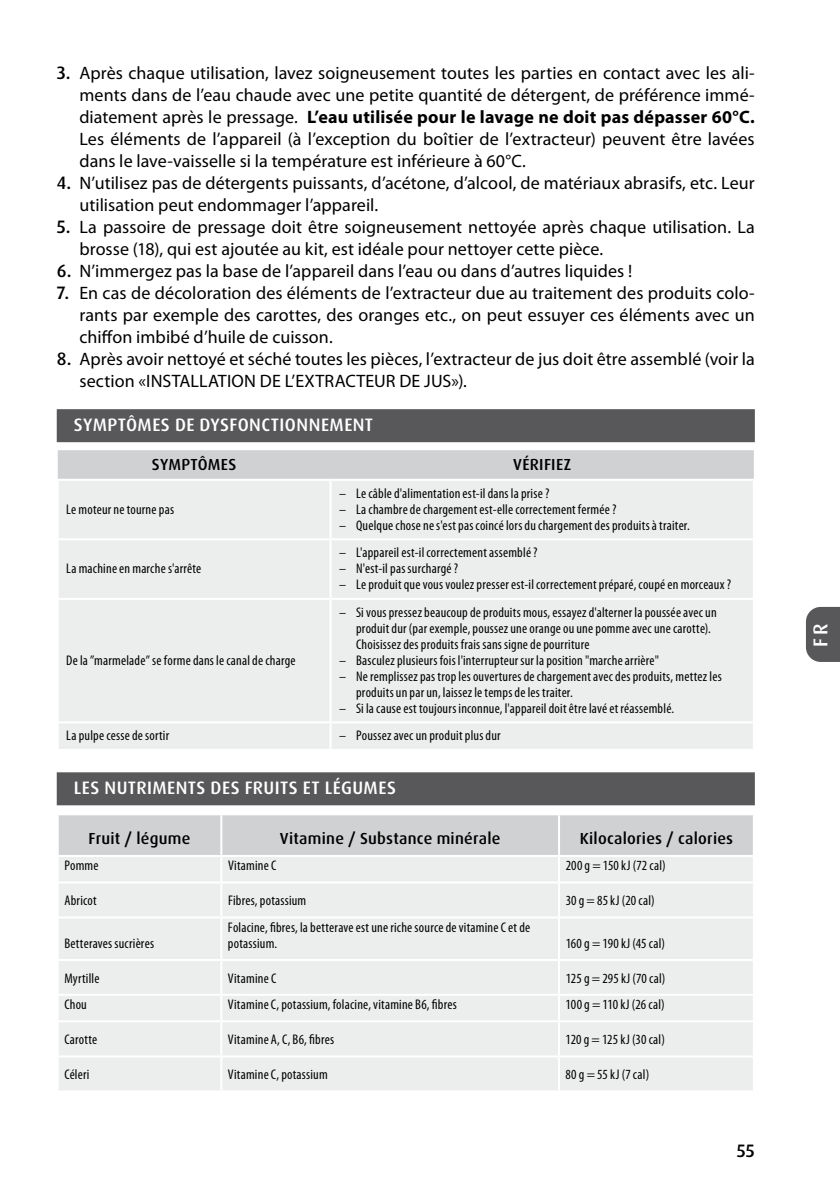
<style>
.page{position:relative;width:840px;height:1191px;background:#fff}
.page>*{position:absolute;margin:0;border:0;box-sizing:border-box;transform-origin:0 0}
.t1{font:500 20px "Dax Pro";color:#fff}
.t2{font:18px/22px "Myriad Pro";letter-spacing:.005em;color:#000}
.t3{font:500 18px "Dax Pro";letter-spacing:.025em;color:#fff}
.t4{font:500 18px "Dax Pro";color:#000}
.t5{font:500 16px "Dax Pro";letter-spacing:.015em;color:#000}
.t6{font:condensed 14px/16px "Myriad Pro";letter-spacing:.015em;color:#000}
.s1{font-family:"Dax Pro";font-weight:500}
.s2{font-weight:700}
</style>
<div class="page">
<svg style="left:806px;top:607px;width:33px;height:55px;background:#606062"></svg>
<div style="left:57px;top:409px;width:697px;height:33px;background:#58585a"></div>
<div style="left:57px;top:772px;width:697px;height:33px;background:#58585a"></div>
<div style="left:58px;top:450px;width:695px;height:29px;background:#d0d1d2"></div>
<div style="left:59px;top:481px;width:693px;height:268px;background:#eceded"></div>
<hr style="left:329px;top:481px;width:2px;height:57px;background:#fff">
<hr style="left:57px;top:538px;width:273px;height:2px;background:#fff">
<hr style="left:330px;top:538px;width:424px;height:2px;background:#fff">
<hr style="left:329px;top:540px;width:2px;height:58px;background:#fff">
<hr style="left:57px;top:598px;width:273px;height:2px;background:#fff">
<hr style="left:330px;top:598px;width:424px;height:2px;background:#fff">
<hr style="left:329px;top:600px;width:2px;height:121px;background:#fff">
<hr style="left:57px;top:721px;width:273px;height:2px;background:#fff">
<hr style="left:330px;top:721px;width:424px;height:2px;background:#fff">
<hr style="left:329px;top:723px;width:2px;height:26px;background:#fff">
<div style="left:59px;top:815px;width:693px;height:40px;background:#d0d1d2"></div>
<div style="left:59px;top:857px;width:693px;height:233px;background:#eceded"></div>
<hr style="left:220px;top:815px;width:2px;height:40px;background:#fff">
<hr style="left:557px;top:815px;width:2px;height:40px;background:#fff">
<hr style="left:220px;top:857px;width:2px;height:24px;background:#fff">
<hr style="left:557px;top:857px;width:2px;height:24px;background:#fff">
<hr style="left:57px;top:881px;width:164px;height:2px;background:#fff">
<hr style="left:221px;top:881px;width:337px;height:2px;background:#fff">
<hr style="left:220px;top:883px;width:2px;height:33px;background:#fff">
<hr style="left:558px;top:881px;width:196px;height:2px;background:#fff">
<hr style="left:557px;top:883px;width:2px;height:33px;background:#fff">
<hr style="left:57px;top:916px;width:164px;height:2px;background:#fff">
<hr style="left:221px;top:916px;width:337px;height:2px;background:#fff">
<hr style="left:220px;top:918px;width:2px;height:41px;background:#fff">
<hr style="left:558px;top:916px;width:196px;height:2px;background:#fff">
<hr style="left:557px;top:918px;width:2px;height:41px;background:#fff">
<hr style="left:57px;top:959px;width:164px;height:2px;background:#fff">
<hr style="left:221px;top:959px;width:337px;height:2px;background:#fff">
<hr style="left:220px;top:961px;width:2px;height:32px;background:#fff">
<hr style="left:558px;top:959px;width:196px;height:2px;background:#fff">
<hr style="left:557px;top:961px;width:2px;height:32px;background:#fff">
<hr style="left:57px;top:993px;width:164px;height:2px;background:#fff">
<hr style="left:221px;top:993px;width:337px;height:2px;background:#fff">
<hr style="left:220px;top:995px;width:2px;height:25px;background:#fff">
<hr style="left:558px;top:993px;width:196px;height:2px;background:#fff">
<hr style="left:557px;top:995px;width:2px;height:25px;background:#fff">
<hr style="left:57px;top:1020px;width:164px;height:2px;background:#fff">
<hr style="left:221px;top:1020px;width:337px;height:2px;background:#fff">
<hr style="left:220px;top:1022px;width:2px;height:33px;background:#fff">
<hr style="left:558px;top:1020px;width:196px;height:2px;background:#fff">
<hr style="left:557px;top:1022px;width:2px;height:33px;background:#fff">
<hr style="left:57px;top:1055px;width:164px;height:2px;background:#fff">
<hr style="left:221px;top:1055px;width:337px;height:2px;background:#fff">
<hr style="left:220px;top:1057px;width:2px;height:33px;background:#fff">
<hr style="left:558px;top:1055px;width:196px;height:2px;background:#fff">
<hr style="left:557px;top:1057px;width:2px;height:33px;background:#fff">
<p class="t2" style="left:79px;top:62px;width:676px;text-align:justify;text-indent:-23px"><span class="s1">3.</span> Après chaque utilisation, lavez soigneusement toutes les parties en contact avec les ali&shy;ments dans de l’eau chaude avec une petite quantité de détergent, de préférence immé&shy;diatement après le pressage. <span class="s2">L’eau utilisée pour le lavage ne doit pas dépasser 60°C.<br></span>Les éléments de l’appareil (à l’exception du boîtier de l’extracteur) peuvent être lavées dans le lave-vaisselle si la température est inférieure à 60°C.</p>
<p class="t2" style="left:79px;top:172px;width:676px;text-indent:-23px"><span class="s1">4.</span> N’utilisez pas de détergents puissants, d’acétone, d’alcool, de matériaux abrasifs, etc. Leur utilisation peut endommager l’appareil.</p>
<p class="t2" style="left:79px;top:216px;width:676px;text-indent:-23px"><span class="s1">5.</span> La passoire de pressage doit être soigneusement nettoyée après chaque utilisation. La brosse (18), qui est ajoutée au kit, est idéale pour nettoyer cette pièce.</p>
<p class="t2" style="left:57px;top:260px;width:576px"><span class="s1">6.</span> N’immergez pas la base de l’appareil dans l’eau ou dans d’autres liquides !</p>
<p class="t2" style="left:79px;top:282px;width:676px;text-align:justify;text-indent:-23px"><span class="s1">7.</span> En cas de décoloration des éléments de l’extracteur due au traitement des produits colo&shy;rants par exemple des carottes, des oranges etc., on peut essuyer ces éléments avec un chiffon imbibé d’huile de cuisson.</p>
<p class="t2" style="left:79px;top:348px;width:676px;text-indent:-23px"><span class="s1">8.</span> Après avoir nettoyé et séché toutes les pièces, l’extracteur de jus doit être assemblé (voir la section «INSTALLATION DE L’EXTRACTEUR DE JUS»).</p>
<p class="t3" style="left:74px;top:413px;width:300px">SYMPTÔMES DE DYSFONCTIONNEMENT</p>
<p class="t5" style="left:152px;top:454px;width:86px">SYMPTÔMES</p>
<p class="t5" style="left:513px;top:454px;width:59px">VÉRIFIEZ</p>
<p class="t6" style="left:66px;top:501px;width:109px">Le moteur ne tourne pas</p>
<p class="t6" style="left:339px;top:485px;width:212px">– Le câble d'alimentation est-il dans la prise ?</p>
<p class="t6" style="left:339px;top:501px;width:279px">– La chambre de chargement est-elle correctement fermée ?</p>
<p class="t6" style="left:339px;top:517px;width:352px">– Quelque chose ne s'est pas coincé lors du chargement des produits à traiter.</p>
<p class="t6" style="left:66px;top:561px;width:136px">La machine en marche s'arrête</p>
<p class="t6" style="left:66px;top:652px;width:231px">De la ”marmelade” se forme dans le canal de charge</p>
<p class="t6" style="left:339px;top:545px;width:200px">– L'appareil est-il correctement assemblé ?</p>
<p class="t6" style="left:339px;top:561px;width:120px">– N'est-il pas surchargé ?</p>
<p class="t6" style="left:339px;top:577px;width:393px">– Le produit que vous voulez presser est-il correctement préparé, coupé en morceaux ?</p>
<p class="t6" style="left:356px;top:604px;width:362px;text-indent:-17px">– Si vous pressez beaucoup de produits mous, essayez d'alterner la poussée avec un produit dur (par exemple, poussez une orange ou une pomme avec une carotte).<br>Choisissez des produits frais sans signe de pourriture</p>
<p class="t6" style="left:339px;top:652px;width:321px">– Basculez plusieurs fois l'interrupteur sur la position "marche arrière"</p>
<p class="t6" style="left:356px;top:668px;width:367px;text-indent:-17px">– Ne remplissez pas trop les ouvertures de chargement avec des produits, mettez les produits un par un, laissez le temps de les traiter.</p>
<p class="t6" style="left:339px;top:700px;width:336px">– Si la cause est toujours inconnue, l'appareil doit être lavé et réassemblé.</p>
<p class="t6" style="left:66px;top:728px;width:104px">La pulpe cesse de sortir</p>
<p class="t6" style="left:339px;top:728px;width:163px">– Poussez avec un produit plus dur</p>
<p class="t3" style="left:74px;top:776px;width:323px">LES NUTRIMENTS DES FRUITS ET LÉGUMES</p>
<p class="t5" style="left:88px;top:828px;width:103px">Fruit / légume</p>
<p class="t5" style="left:280px;top:828px;width:222px">Vitamine / Substance minérale</p>
<p class="t5" style="left:579px;top:828px;width:155px">Kilocalories / calories</p>
<p class="t6" style="left:64px;top:858px;width:36px">Pomme</p>
<p class="t6" style="left:228px;top:858px;width:50px">Vitamine C</p>
<p class="t6" style="left:565px;top:858px;width:101px">200 g = 150 kJ (72 cal)</p>
<p class="t6" style="left:64px;top:893px;width:34px">Abricot</p>
<p class="t6" style="left:228px;top:893px;width:80px">Fibres, potassium</p>
<p class="t6" style="left:565px;top:893px;width:90px">30 g = 85 kJ (20 cal)</p>
<p class="t6" style="left:64px;top:935px;width:91px">Betteraves sucrières</p>
<p class="t6" style="left:228px;top:919px;width:303px">Folacine, fibres, la betterave est une riche source de vitamine C et de potassium.</p>
<p class="t6" style="left:565px;top:935px;width:101px">160 g = 190 kJ (45 cal)</p>
<p class="t6" style="left:64px;top:970px;width:37px">Myrtille</p>
<p class="t6" style="left:228px;top:970px;width:50px">Vitamine C</p>
<p class="t6" style="left:565px;top:970px;width:101px">125 g = 295 kJ (70 cal)</p>
<p class="t6" style="left:64px;top:997px;width:24px">Chou</p>
<p class="t6" style="left:228px;top:997px;width:230px">Vitamine C, potassium, folacine, vitamine B6, fibres</p>
<p class="t6" style="left:565px;top:997px;width:100px">100 g = 110 kJ (26 cal)</p>
<p class="t6" style="left:64px;top:1032px;width:34px">Carotte</p>
<p class="t6" style="left:228px;top:1032px;width:108px">Vitamine A, C, B6, fibres</p>
<p class="t6" style="left:565px;top:1032px;width:101px">120 g = 125 kJ (30 cal)</p>
<p class="t6" style="left:64px;top:1067px;width:27px">Céleri</p>
<p class="t6" style="left:228px;top:1067px;width:101px">Vitamine C, potassium</p>
<p class="t6" style="left:565px;top:1067px;width:85px">80 g = 55 kJ (7 cal)</p>
<p class="t4" style="left:736px;top:1139px;width:20px">55</p>
<h1 class="t1" style="left:807px;top:646px;width:24px;rotate:-90deg">FR</h1>
</div>
